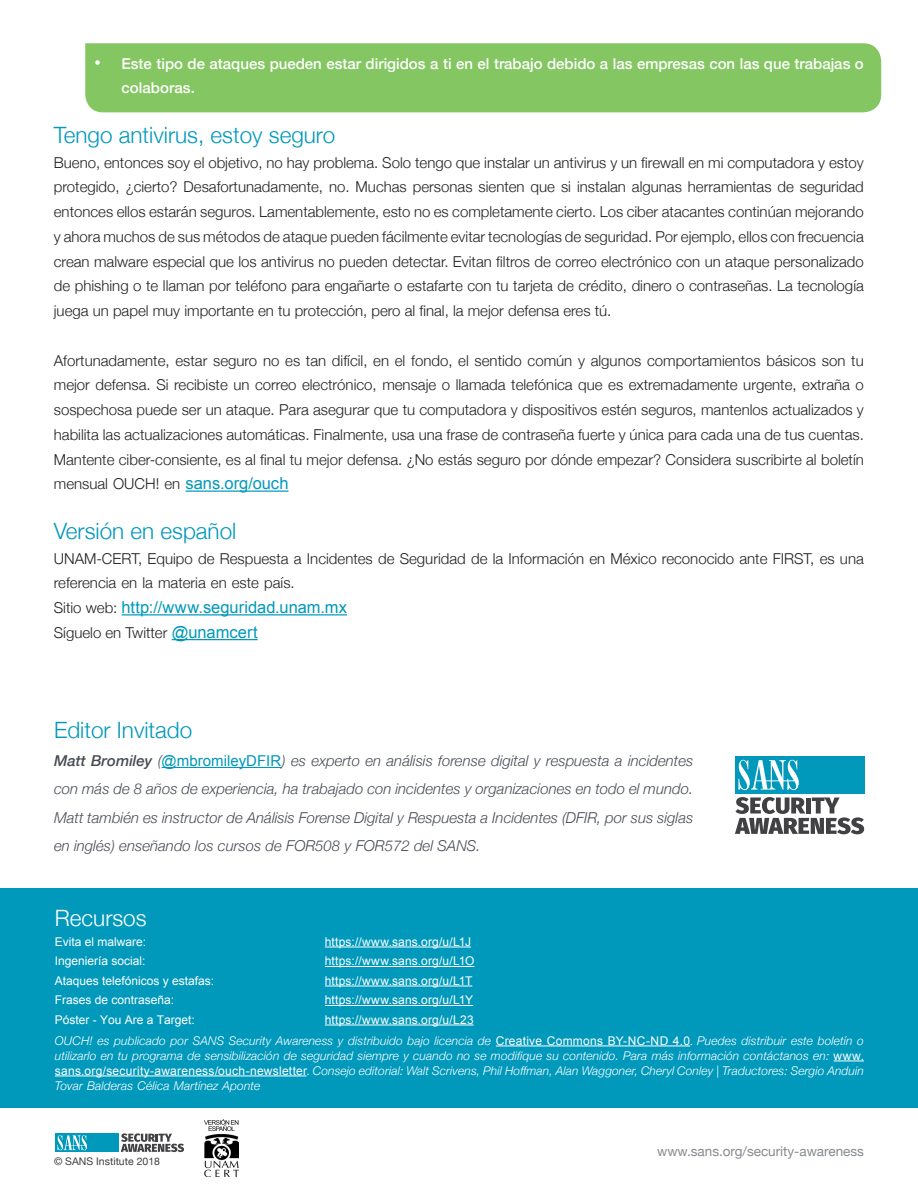
<style>
.page{position:relative;width:918px;height:1188px;background:#fff}
.page>*{position:absolute;margin:0;border:0;box-sizing:border-box;transform-origin:0 0}
.MainText{font:300 22.5px "Helvetica Neue";color:#0098bb}
.MainText-2{font:300 22.5px "Helvetica Neue";color:#0099bc}
.t1{font:300 22.5px "Helvetica Neue";color:#fff}
.t2{font:18px "Arial";color:#fff}
.MainText-3{font:16.5px "Arial";color:#0098bb}
.MainText-4{font:300 15px/24.8px "Helvetica Neue";color:#231f20;text-align:justify}
.MainText-5{font:italic 300 15px/28.5px "Helvetica Neue";color:#464b54;text-align:justify}
.t3{font:500 15px "Helvetica Neue";color:#fff}
.t4{font:13.5px "Helvetica Neue";color:#868a8e}
.MainText-6{font:italic 300 12px/15px "Helvetica Neue";letter-spacing:.01em;color:#fff;text-align:justify}
.t5{font:12px "Arial";color:#fff}
.t6{font:10.5px "Helvetica Neue";color:#413f41}
.s1{font-family:"Arial";font-weight:400;font-size:16.5px;color:#0098bb}
.s2{font-family:"Helvetica Neue";font-weight:300;font-size:15px;color:#231f20}
.s3{font-weight:500}
.s4{font-family:"Arial";font-weight:400;font-style:normal;color:#0098bb}
.s5{font-family:"Arial";font-weight:400;font-style:normal}
.s6{font-family:"Proxima Nova";font-weight:400;font-style:normal}
.s7{font-style:normal}
</style>
<div class="page">
<div style="left:85px;top:43px;width:796px;height:69px;background:#83c662"></div>
<div style="left:0;top:889px;width:918px;height:219px;background:#0099bc"></div>
<hr style="left:325px;top:947px;width:146px;height:1px;background:#fff">
<hr style="left:325px;top:966px;width:149px;height:1px;background:#fff">
<hr style="left:325px;top:986px;width:147px;height:1px;background:#fff">
<hr style="left:325px;top:1005px;width:148px;height:1px;background:#fff">
<hr style="left:325px;top:1025px;width:149px;height:1px;background:#fff">
<hr style="left:186px;top:491px;width:103px;height:1px;background:#0098bb">
<hr style="left:122px;top:614px;width:225px;height:1px;background:#0098bb">
<hr style="left:172px;top:639px;width:86px;height:1px;background:#0098bb">
<hr style="left:496px;top:1046px;width:194px;height:1px;background:#fff">
<hr style="left:834px;top:1061px;width:30px;height:1px;background:#fff">
<hr style="left:55px;top:1076px;width:251px;height:1px;background:#fff">
<svg style="left:121px;top:1133px;width:63px;height:19px"></svg>
<div style="left:56px;top:1133px;width:63px;height:19px;background:#0098bb"></div>
<svg style="left:58px;top:1135px;width:29px;height:15px"></svg>
<img style="left:204px;top:1119px;width:34px;height:57px">
<hr style="left:162px;top:767px;width:120px;height:1px;background:#0098bb">
<svg style="left:735px;top:797px;width:129px;height:37px"></svg>
<div style="left:735px;top:756px;width:129px;height:38px;background:#0098bb"></div>
<svg style="left:738px;top:760px;width:61px;height:30px"></svg>
<p class="t2" style="left:94px;top:51px;width:8px">•</p>
<p class="t3" style="left:121px;top:51px;width:744px">Este tipo de ataques pueden estar dirigidos a ti en el trabajo debido a las empresas con las que trabajas o</p>
<p class="t3" style="left:121px;top:76px;width:75px">colaboras.</p>
<p class="MainText-2" style="left:54px;top:117px;width:283px">Tengo antivirus, estoy seguro</p>
<p class="MainText-4" style="left:54px;top:149px;width:812px">Bueno, entonces soy el objetivo, no hay problema. Solo tengo que instalar un antivirus y un firewall en mi computadora y estoy protegido, ¿cierto? Desafortunadamente, no. Muchas personas sienten que si instalan algunas herramientas de seguridad entonces ellos estarán seguros. Lamentablemente, esto no es completamente cierto. Los ciber atacantes continúan mejorando y ahora muchos de sus métodos de ataque pueden fácilmente evitar tecnologías de seguridad. Por ejemplo, ellos con frecuencia crean malware especial que los antivirus no pueden detectar. Evitan filtros de correo electrónico con un ataque personalizado de phishing o te llaman por teléfono para engañarte o estafarte con tu tarjeta de crédito, dinero o contraseñas. La tecnología juega un papel muy importante en tu protección, pero al final la, mejor defensa eres tú.</p>
<p class="MainText-4" style="left:54px;top:347px;width:812px">Afortunadamente, estar seguro no es tan difícil, en el fondo, el sentido común y algunos comportamientos básicos son tu mejor defensa. Si recibiste un correo electrónico, mensaje o llamada telefónica que es extremadamente urgente, extraña o sospechosa puede ser un ataque. Para asegurar que tu computadora y dispositivos estén seguros, mantenlos actualizados y habilita las actualizaciones automáticas. Finalmente, usa una frase de contraseña fuerte y única para cada una de tus cuentas.<br>Mantente ciber-consiente, es al final tu mejor defensa ¿. No estás seguro por dónde empezar? Considera suscribirte al boletín mensual OUCH! en <span class="s1">sans.org/ouch</span></p>
<p class="MainText" style="left:54px;top:513px;width:184px">Versión en español</p>
<p class="MainText-4" style="left:54px;top:545px;width:811px">UNAM-CERT, Equipo de Respuesta a Incidentes de Seguridad de la Información en México reconocido ante FIRST, es una referencia en la materia en este país.</p>
<p class="MainText-3" style="left:54px;top:597px;width:295px"><span class="s2">Sitio web:</span> http://www.seguridad.unam.mx</p>
<p class="MainText-4" style="left:54px;top:619px;width:205px">Síguelo en Twitter <span class="s1">@unamcert</span></p>
<p class="MainText" style="left:54px;top:712px;width:140px">Editor Invitado</p>
<p class="MainText-5" style="left:54px;top:745px;width:641px"><span class="s3">Matt Bromiley</span> (<span class="s4">@mbromileyDFIR</span>) es experto en análisis forense digital y respuesta a incidentes con más de 8 años de experiencia, ha trabajado con incidentes y organizaciones en todo el mundo.<br>Matt también es instructor de Análisis Forense Digital y Respuesta a Incidentes (DFIR, por sus siglas en inglés) enseñando los cursos de FOR508 y FOR572 del SANS.</p>
<p class="t1" style="left:55px;top:900px;width:93px">Recursos</p>
<p class="t5" style="left:55px;top:934px;width:93px">Evita el malware:</p>
<p class="t5" style="left:325px;top:934px;width:148px">h t t p s : / / w w w . s a n s . o r g J1L/u/</p>
<p class="t5" style="left:55px;top:953px;width:92px">Ingeniería social:</p>
<p class="t5" style="left:325px;top:953px;width:151px">h t t p s : / / w w w . s a n s . o r g O1L/u/</p>
<p class="t5" style="left:55px;top:973px;width:161px">Ataques telefónicos y estafas:</p>
<p class="t5" style="left:325px;top:973px;width:149px">h t t p s : / / w w w . s a n s . o r g T1L/u/</p>
<p class="t5" style="left:55px;top:992px;width:121px">Frases de contraseña:</p>
<p class="t5" style="left:325px;top:992px;width:150px">h t t p s : / / w w w . s a n s . o r g Y1L/u/</p>
<p class="t5" style="left:55px;top:1012px;width:142px">Póster - You Are a Target:</p>
<p class="t5" style="left:325px;top:1012px;width:150px">https://www.sans. o r g L/u/ 2 3</p>
<p class="MainText-6" style="left:55px;top:1032px;width:811px">OUCH! es publicado por SANS Security Awareness y distribuido bajo licencia de <span class="s5">Creative Commons BY-NC-ND 4.0</span><span class="s6">.</span> Puedes distribuir este boletín o utilizarlo en tu programa de sensibilización de seguridad siempre y cuando no se modifique su contenido. Para más información contáctanos en: <span class="s5">www. sans.org/security-awareness/ouch-newsletter</span><span class="s7">.</span> Consejo editorial: Walt Scrivens, Phil Hoffman, Alan Waggoner, Cheryl Conley | Traductores: Sergio Anduin Tovar Balderas Célica Martínez Aponte</p>
<p class="t6" style="left:54px;top:1154px;width:108px">© SANS Institute 2018</p>
<p class="t4" style="left:657px;top:1142px;width:208px">www.sans.org/security-awareness</p>
</div>
